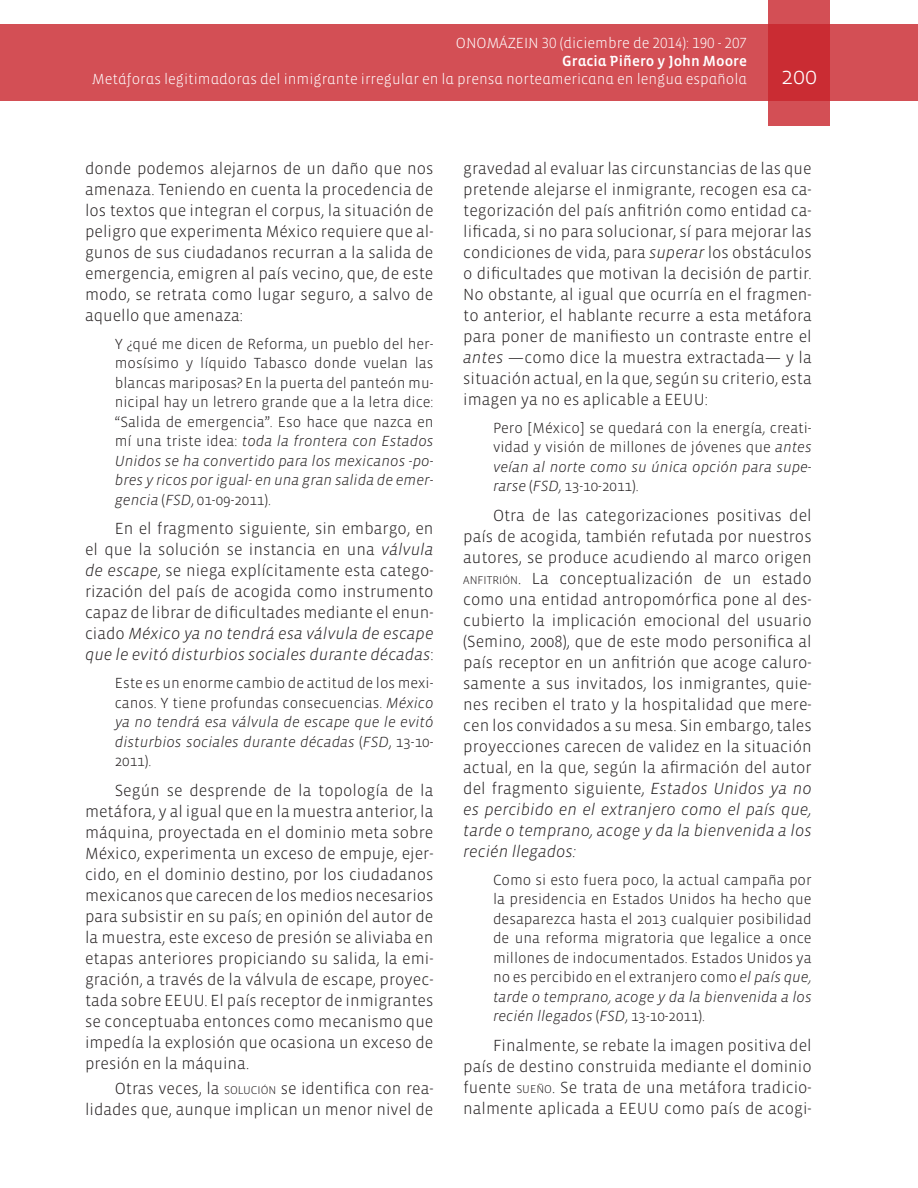
<style>
.page{position:relative;width:918px;height:1188px;background:#fff}
.page>*{position:absolute;margin:0;border:0;box-sizing:border-box;transform-origin:0 0}
.t1{font:300 24px "Vista Sans";color:#fff}
.Textos{font:300 16.5px/21px "Vista Sans";color:#231f20;text-align:justify}
.Textos-2{font:300 15px/19.5px "Vista Sans";color:#231f20;text-align:justify}
.t2{font:300 15px "Vista Sans Alt";color:#fff}
.t3{font:15px "Vista Sans Alt Med";color:#fff}
.s1{font-style:italic}
.s2{font-size:11.55px}
</style>
<div class="page">
<div style="left:0;top:25px;width:918px;height:76px;background:#d34f55"></div>
<svg style="left:768px;top:0;width:62px;height:126px;background:#cd3940"></svg>
<p class="t2" style="left:456px;top:36px;width:293px">ONOMÁZEIN 30 (diciembre de 2014): 190 - 207</p>
<p class="t3" style="left:562px;top:54px;width:186px">Gracia Piñero y John Moore</p>
<p class="t2" style="left:92px;top:72px;width:656px">Metáforas legitimadoras del inmigrante irregular en la prensa norteamericana en lengua española</p>
<h1 class="t1" style="left:781px;top:64px;width:37px">200</h1>
<p class="Textos" style="left:85px;top:158px;width:350px">donde podemos alejarnos de un daño que nos amenaza. Teniendo en cuenta la procedencia de los textos que integran el corpus, la situación de peligro que experimenta México requiere que al&shy;gunos de sus ciudadanos recurran a la salida de emergencia, emigren al país vecino, que, de este modo, se retrata como lugar seguro, a salvo de aquello que amenaza:</p>
<p class="Textos-2" style="left:115px;top:334px;width:320px">Y ¿qué me dicen de Reforma, un pueblo del her&shy;mosísimo y líquido Tabasco donde vuelan las blancas mariposas? En la puerta del panteón mu&shy;nicipal hay un letrero grande que a la letra dice: “Salida de emergencia”. Eso hace que nazca en mí una triste idea: <span class="s1">toda la frontera con Estados Unidos se ha convertido para los mexicanos -po&shy;bres y ricos por igual- en una gran salida de emer&shy;gencia</span> (<span class="s1">FSD</span>, 01-09-2011).</p>
<p class="Textos" style="left:85px;top:519px;width:350px;text-indent:30px">En el fragmento siguiente, sin embargo, en el que la solución se instancia en una <span class="s1">válvula de escape</span>, se niega explícitamente esta catego&shy;rización del país de acogida como instrumento capaz de librar de dificultades mediante el enun&shy;ciado <span class="s1">México ya no tendrá esa válvula de escape que le evitó disturbios sociales durante décadas</span>:</p>
<p class="Textos-2" style="left:115px;top:674px;width:320px">Este es un enorme cambio de actitud de los mexi&shy;canos. Y tiene profundas consecuencias. <span class="s1">México ya no tendrá esa válvula de escape que le evitó disturbios sociales durante décadas</span> (<span class="s1">FSD</span>, 13-10- 2011).</p>
<p class="Textos" style="left:85px;top:780px;width:350px;text-indent:30px">Según se desprende de la topología de la metáfora, y al igual que en la muestra anterior, la máquina, proyectada en el dominio meta sobre México, experimenta un exceso de empuje, ejer&shy;cido, en el dominio destino, por los ciudadanos mexicanos que carecen de los medios necesarios para subsistir en su país; en opinión del autor de la muestra, este exceso de presión se aliviaba en etapas anteriores propiciando su salida, la emi&shy;gración, a través de la válvula de escape, proyec&shy;tada sobre EEUU. El país receptor de inmigrantes se conceptuaba entonces como mecanismo que impedía la explosión que ocasiona un exceso de presión en la máquina.</p>
<p class="Textos" style="left:85px;top:1078px;width:350px;text-align:right">Otras veces, la <span class="s2">SOLUCIÓN</span> se identifica con rea&shy;lidades que, aunque implican un menor nivel de</p>
<p class="Textos" style="left:463px;top:158px;width:350px">gravedad al evaluar las circunstancias de las que pretende alejarse el inmigrante, recogen esa ca&shy;tegorización del país anfitrión como entidad ca&shy;lificada, si no para solucionar, sí para mejorar las condiciones de vida, para <span class="s1">superar</span> los obstáculos o dificultades que motivan la decisión de partir.<br>No obstante, al igual que ocurría en el fragmen&shy;to anterior, el hablante recurre a esta metáfora para poner de manifiesto un contraste entre el <span class="s1">antes</span> —como dice la muestra extractada— y la situación actual, en la que, según su criterio, esta imagen ya no es aplicable a EEUU:</p>
<p class="Textos-2" style="left:493px;top:418px;width:320px">Pero [México] se quedará con la energía, creati&shy;vidad y visión de millones de jóvenes que <span class="s1">antes veían al norte como su única opción para supe&shy;rarse</span> (<span class="s1">FSD</span>, 13-10-2011).</p>
<p class="Textos" style="left:463px;top:505px;width:350px;text-indent:30px">Otra de las categorizaciones positivas del país de acogida, también refutada por nuestros autores, se produce acudiendo al marco origen <span class="s2">ANFITRIÓN</span>. La conceptualización de un estado como una entidad antropomórfica pone al des&shy;cubierto la implicación emocional del usuario (Semino, 2008), que de este modo personifica al país receptor en un anfitrión que acoge caluro&shy;samente a sus invitados, los inmigrantes, quie&shy;nes reciben el trato y la hospitalidad que mere&shy;cen los convidados a su mesa. Sin embargo, tales proyecciones carecen de validez en la situación actual, en la que, según la afirmación del autor del fragmento siguiente, <span class="s1">Estados Unidos ya no es percibido en el extranjero como el país que, tarde o temprano, acoge y da la bienvenida a los recién llegados:</span></p>
<p class="Textos-2" style="left:493px;top:870px;width:320px">Como si esto fuera poco, la actual campaña por la presidencia en Estados Unidos ha hecho que desaparezca hasta el 2013 cualquier posibilidad de una reforma migratoria que legalice a once millones de indocumentados. Estados Unidos ya no es percibido en el extranjero como <span class="s1">el país que, tarde o temprano, acoge y da la bienvenida a los recién llegados</span> (<span class="s1">FSD</span>, 13-10-2011).</p>
<p class="Textos" style="left:463px;top:1035px;width:350px;text-indent:30px">Finalmente, se rebate la imagen positiva del país de destino construida mediante el dominio fuente <span class="s2">SUEÑO</span>. Se trata de una metáfora tradicio&shy;nalmente aplicada a EEUU como país de acogi-</p>
</div>
